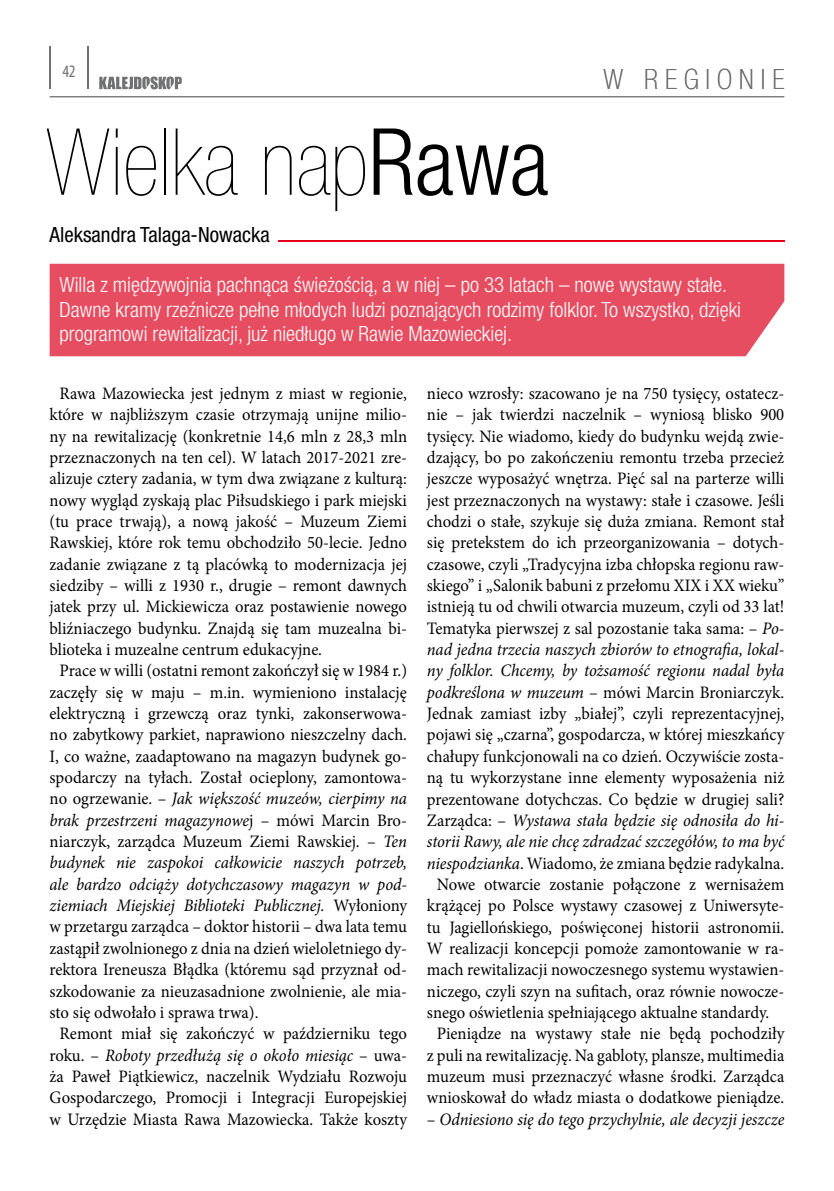
<style>
.page{position:relative;width:834px;height:1191px;background:#fff}
.page>*{position:absolute;margin:0;border:0;box-sizing:border-box;transform-origin:0 0}
.t1{font:200 condensed 92.75px "Helvetica Neue LT Pro";color:#000}
.t2{font:100 condensed 28px "Helvetica Neue LT Pro";letter-spacing:.25em;color:#707172}
.t3{font:300 condensed 21px/24.5px "Helvetica Neue LT Pro";color:#fff}
.t4{font:condensed 21px "Helvetica Neue LT Pro";color:#000}
.t5{font:17.5px "Minion Pro";color:#000;scale:.95 1}
.t6{font:italic 17.5px "Minion Pro";letter-spacing:-.005em;color:#000;scale:.95 1}
.t7{font:condensed 17.5px "Myriad Pro";color:#707172}
.s1{font-weight:300}
.s2{font-style:normal}
.s3{font-style:italic}
</style>
<div class="page">
<hr style="left:50px;top:47px;width:1px;height:42px;background:#707172">
<hr style="left:88px;top:47px;width:1px;height:42px;background:#707172">
<hr style="left:50px;top:96px;width:734px;height:1px;background:#707172">
<svg style="left:99px;top:76px;width:83px;height:13px"></svg>
<div style="left:50px;top:264px;width:734px;height:92px;background:#e74d60"></div>
<hr style="left:278px;top:240px;width:506px;height:2px;background:#e2001a">
<p class="t7" style="left:62px;top:61px;width:15px">42</p>
<h1 class="t1" style="left:45px;top:111px;width:505px">Wielka nap<span class="s1">Rawa</span></h1>
<p class="t4" style="left:50px;top:222px;width:222px">Aleksandra Talaga-Nowacka</p>
<h2 class="t2" style="left:603px;top:64px;width:182px">W REGIONIE</h2>
<p class="t3" style="left:60px;top:272px;width:683px">Willa z międzywojnia pachnąca świeżością, a w niej – po 33 latach – nowe wystawy stałe.<br>Dawne kramy rzeźnicze pełne młodych ludzi poznających rodzimy folklor. To wszystko, dzięki programowi rewitalizacji, już niedługo w Rawie Mazowieckiej.</p>
<p class="t5" style="left:60px;top:382px;width:367px">Rawa Mazowiecka jest jednym z miast w regionie,</p>
<p class="t5" style="left:50px;top:403px;width:377px">które w najbliższym czasie otrzymają unijne milio-</p>
<p class="t5" style="left:50px;top:424px;width:378px">ny na rewitalizację (konkretnie 14,6 mln z 28,3 mln</p>
<p class="t5" style="left:50px;top:446px;width:377px">przeznaczonych na ten cel). W latach 2017-2021 zre-</p>
<p class="t5" style="left:50px;top:467px;width:377px">alizuje cztery zadania, w tym dwa związane z kulturą:</p>
<p class="t5" style="left:50px;top:488px;width:377px">nowy wygląd zyskają plac Piłsudskiego i park miejski</p>
<p class="t5" style="left:50px;top:510px;width:377px">(tu prace trwają), a nową jakość – Muzeum Ziemi</p>
<p class="t5" style="left:50px;top:531px;width:377px">Rawskiej, które rok temu obchodziło 50-lecie. Jedno</p>
<p class="t5" style="left:50px;top:552px;width:377px">zadanie związane z tą placówką to modernizacja jej</p>
<p class="t5" style="left:50px;top:574px;width:377px">siedziby – willi z 1930 r., drugie – remont dawnych</p>
<p class="t5" style="left:50px;top:595px;width:377px">jatek przy ul. Mickiewicza oraz postawienie nowego</p>
<p class="t5" style="left:50px;top:616px;width:377px">bliźniaczego budynku. Znajdą się tam muzealna bi-</p>
<p class="t5" style="left:50px;top:638px;width:288px">blioteka i muzealne centrum edukacyjne.</p>
<p class="t5" style="left:60px;top:659px;width:367px">Prace w willi (ostatni remont zakończył się w 1984 r.)</p>
<p class="t5" style="left:50px;top:680px;width:377px">zaczęły się w maju – m.in. wymieniono instalację</p>
<p class="t5" style="left:50px;top:702px;width:377px">elektryczną i grzewczą oraz tynki, zakonserwowa-</p>
<p class="t5" style="left:50px;top:723px;width:377px">no zabytkowy parkiet, naprawiono nieszczelny dach.</p>
<p class="t5" style="left:50px;top:744px;width:377px">I, co ważne, zaadaptowano na magazyn budynek go-</p>
<p class="t5" style="left:50px;top:766px;width:377px">spodarczy na tyłach. Został ocieplony, zamontowa-</p>
<p class="t6" style="left:50px;top:787px;width:377px"><span class="s2">no ogrzewanie. –</span> Jak większość muzeów, cierpimy na</p>
<p class="t6" style="left:50px;top:808px;width:377px">brak przestrzeni magazynowe<span class="s2">j – mówi Marcin Bro-</span></p>
<p class="t5" style="left:50px;top:830px;width:378px">niarczyk, zarządca Muzeum Ziemi Rawskiej. – <span class="s3">Ten</span></p>
<p class="t6" style="left:50px;top:851px;width:377px">budynek nie zaspokoi całkowicie naszych potrzeb,</p>
<p class="t6" style="left:50px;top:872px;width:377px">ale bardzo odciąży dotychczasowy magazyn w pod-</p>
<p class="t6" style="left:50px;top:893px;width:377px">ziemiach Miejskiej Biblioteki Publicznej. <span class="s2">Wyłoniony</span></p>
<p class="t5" style="left:50px;top:915px;width:377px">w przetargu zarządca – doktor historii – dwa lata temu</p>
<p class="t5" style="left:50px;top:936px;width:378px">zastąpił zwolnionego z dnia na dzień wieloletniego dy-</p>
<p class="t5" style="left:50px;top:958px;width:377px">rektora Ireneusza Błądka (któremu sąd przyznał od-</p>
<p class="t5" style="left:50px;top:979px;width:377px">szkodowanie za nieuzasadnione zwolnienie, ale mia-</p>
<p class="t5" style="left:50px;top:1000px;width:221px">sto się odwołało i sprawa trwa).</p>
<p class="t5" style="left:60px;top:1022px;width:367px">Remont miał się zakończyć w październiku tego</p>
<p class="t6" style="left:50px;top:1043px;width:378px"><span class="s2">roku. –</span> Roboty przedłużą się o około miesiąc <span class="s2">– uwa-</span></p>
<p class="t5" style="left:50px;top:1064px;width:377px">ża Paweł Piątkiewicz, naczelnik Wydziału Rozwoju</p>
<p class="t5" style="left:50px;top:1085px;width:377px">Gospodarczego, Promocji i Integracji Europejskiej</p>
<p class="t5" style="left:50px;top:1107px;width:377px">w Urzędzie Miasta Rawa Mazowiecka. Także koszty</p>
<p class="t5" style="left:427px;top:382px;width:378px">nieco wzrosły: szacowano je na 750 tysięcy, ostatecz-</p>
<p class="t5" style="left:427px;top:403px;width:377px">nie – jak twierdzi naczelnik – wyniosą blisko 900</p>
<p class="t5" style="left:427px;top:424px;width:377px">tysięcy. Nie wiadomo, kiedy do budynku wejdą zwie-</p>
<p class="t5" style="left:427px;top:446px;width:377px">dzający, bo po zakończeniu remontu trzeba przecież</p>
<p class="t5" style="left:427px;top:467px;width:377px">jeszcze wyposażyć wnętrza. Pięć sal na parterze willi</p>
<p class="t5" style="left:427px;top:488px;width:377px">jest przeznaczonych na wystawy: stałe i czasowe. Jeśli</p>
<p class="t5" style="left:427px;top:510px;width:377px">chodzi o stałe, szykuje się duża zmiana. Remont stał</p>
<p class="t5" style="left:427px;top:531px;width:377px">się pretekstem do ich przeorganizowania – dotych-</p>
<p class="t5" style="left:427px;top:552px;width:377px">czasowe, czyli „Tradycyjna izba chłopska regionu raw-</p>
<p class="t5" style="left:427px;top:574px;width:378px">skiego” i „Salonik babuni z przełomu XIX i XX wieku”</p>
<p class="t5" style="left:427px;top:595px;width:377px">istnieją tu od chwili otwarcia muzeum, czyli od 33 lat!</p>
<p class="t5" style="left:427px;top:616px;width:377px">Tematyka pierwszej z sal pozostanie taka sama: – <span class="s3">Po-</span></p>
<p class="t6" style="left:427px;top:637px;width:377px">nad jedna trzecia naszych zbiorów to etnografia, lokal-</p>
<p class="t6" style="left:427px;top:659px;width:377px">ny folklor. Chcemy, by tożsamość regionu nadal była</p>
<p class="t5" style="left:427px;top:680px;width:377px"><span class="s3">podkreślona w muzeum</span> – mówi Marcin Broniarczyk.</p>
<p class="t5" style="left:427px;top:702px;width:377px">Jednak zamiast izby „białej”, czyli reprezentacyjnej,</p>
<p class="t5" style="left:427px;top:723px;width:377px">pojawi się „czarna”, gospodarcza, w której mieszkańcy</p>
<p class="t5" style="left:427px;top:744px;width:377px">chałupy funkcjonowali na co dzień. Oczywiście zosta-</p>
<p class="t5" style="left:427px;top:766px;width:377px">ną tu wykorzystane inne elementy wyposażenia niż</p>
<p class="t5" style="left:427px;top:787px;width:377px">prezentowane dotychczas. Co będzie w drugiej sali?</p>
<p class="t6" style="left:427px;top:808px;width:377px"><span class="s2">Zarządca: –</span> Wystawa stała będzie się odnosiła do hi-</p>
<p class="t6" style="left:427px;top:829px;width:377px">storii Rawy, ale nie chcę zdradzać szczegółów, to ma być</p>
<p class="t5" style="left:427px;top:851px;width:377px"><span class="s3">niespodzianka</span>. Wiadomo, że zmiana będzie radykalna.</p>
<p class="t5" style="left:437px;top:872px;width:367px">Nowe otwarcie zostanie połączone z wernisażem</p>
<p class="t5" style="left:427px;top:894px;width:377px">krążącej po Polsce wystawy czasowej z Uniwersyte-</p>
<p class="t5" style="left:427px;top:915px;width:377px">tu Jagiellońskiego, poświęconej historii astronomii.</p>
<p class="t5" style="left:427px;top:936px;width:377px">W realizacji koncepcji pomoże zamontowanie w ra-</p>
<p class="t5" style="left:427px;top:958px;width:377px">mach rewitalizacji nowoczesnego systemu wystawien-</p>
<p class="t5" style="left:427px;top:979px;width:377px">niczego, czyli szyn na sufitach, oraz równie nowocze-</p>
<p class="t5" style="left:427px;top:1000px;width:362px">snego oświetlenia spełniającego aktualne standardy.</p>
<p class="t5" style="left:437px;top:1022px;width:367px">Pieniądze na wystawy stałe nie będą pochodziły</p>
<p class="t5" style="left:427px;top:1043px;width:377px">z puli na rewitalizację. Na gabloty, plansze, multimedia</p>
<p class="t5" style="left:427px;top:1064px;width:377px">muzeum musi przeznaczyć własne środki. Zarządca</p>
<p class="t5" style="left:427px;top:1086px;width:378px">wnioskował do władz miasta o dodatkowe pieniądze.</p>
<p class="t6" style="left:427px;top:1107px;width:378px"><span class="s2">–</span> Odniesiono się do tego przychylnie, ale decyzji jeszcze</p>
</div>
